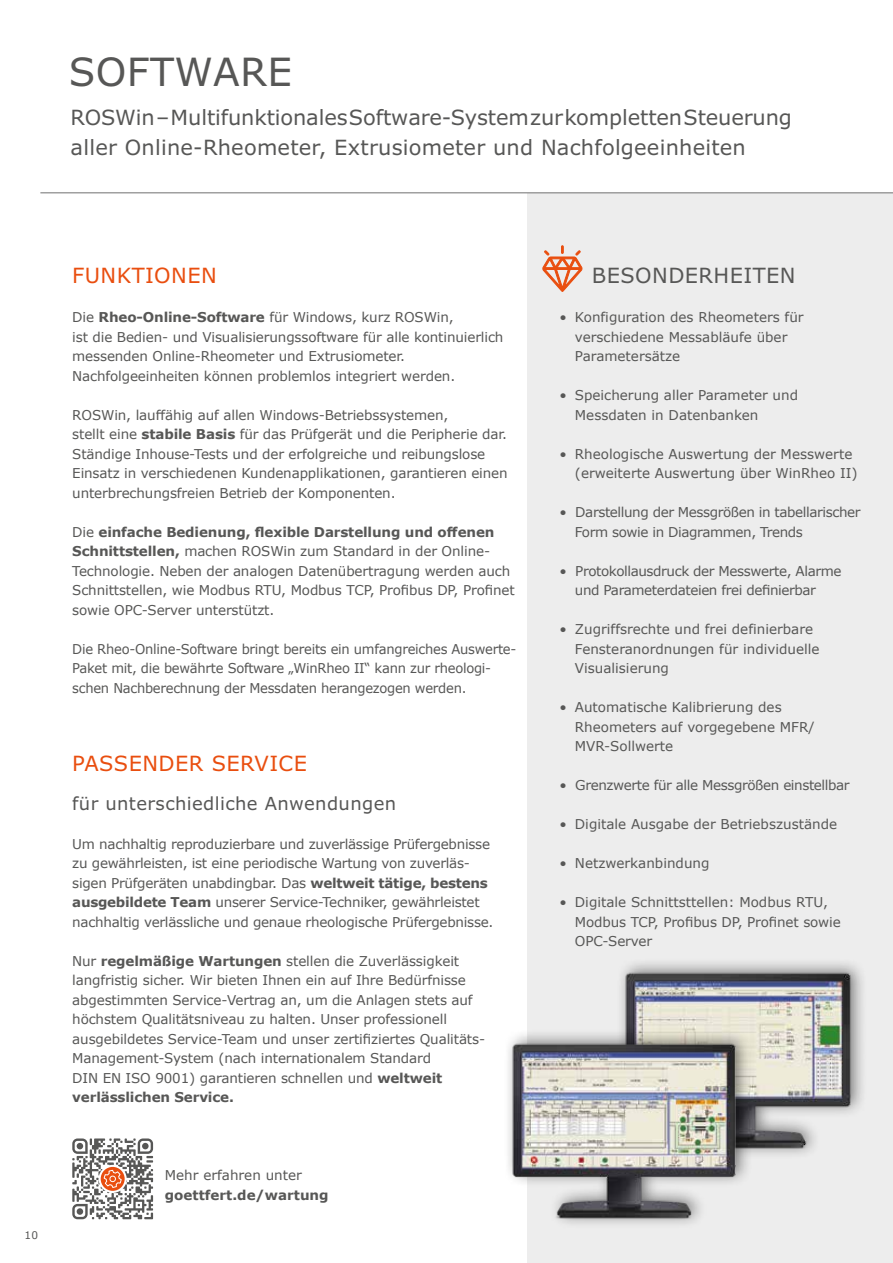
<style>
.page{position:relative;width:893px;height:1263px;background:#fff}
.page>*{position:absolute;margin:0;border:0;box-sizing:border-box;transform-origin:0 0}
.t1{font:39px "Verdana Pro";letter-spacing:.01em;color:#575756}
.t2{font:21px/30px "Verdana Pro";letter-spacing:.01em;color:#575756}
.t3{font:21px "Verdana Pro";letter-spacing:.02em;color:#e94e0f}
.t4{font:18px "Verdana Pro";letter-spacing:.02em;color:#575756}
.t5{font:13.5px/19.5px "Verdana";letter-spacing:-.01em;color:#575756}
.t6{font:13.5px/19.5px "Verdana";letter-spacing:-.03em;color:#575756}
.t7{font:700 13.5px "Verdana";color:#575756}
.t8{font:10.5px "Verdana";color:#575756}
.s1{font-weight:700}
</style>
<div class="page">
<div style="left:528px;top:193px;width:365px;height:1070px;background:#ededed"></div>
<svg style="left:72px;top:1138px;width:81px;height:81px"></svg>
<svg style="left:542px;top:245px;width:41px;height:47px"></svg>
<div style="left:616px;top:958px;width:252px;height:202px;background:#000;opacity:.5"></div>
<img style="left:620px;top:966px;width:236px;height:190px">
<div style="left:503px;top:1029px;width:250px;height:201px;background:#000;opacity:.5"></div>
<img style="left:507px;top:1037px;width:234px;height:189px">
<hr style="left:40px;top:192px;width:853px;height:1px;background:#706f6f">
<h1 class="t1" style="left:69px;top:47px;width:225px">SOFTWARE</h1>
<h2 class="t2" style="left:71px;top:103px;width:723px">ROSWin – Multifunktionales Software-System zur kompletten Steuerung aller Online-Rheometer, Extrusiometer und Nachfolgeeinheiten</h2>
<p class="t8" style="left:25px;top:1228px;width:15px">10</p>
<h2 class="t3" style="left:72px;top:262px;width:146px">FUNKTIONEN</h2>
<p class="t5" style="left:72px;top:307px;width:433px">Die <span class="s1">Rheo-Online-Software</span> für Windows, kurz ROSWin,<br>ist die Bedien- und Visualisierungssoftware für alle kontinuierlich messenden Online-Rheometer und Extrusiometer.<br>Nachfolgeeinheiten können problemlos integriert werden.</p>
<p class="t5" style="left:72px;top:405px;width:437px">ROSWin, lauffähig auf allen Windows-Betriebssystemen,<br>stellt eine <span class="s1">stabile Basis</span> für das Prüfgerät und die Peripherie dar.<br>Ständige Inhouse-Tests und der erfolgreiche und reibungslose Einsatz in verschiedenen Kundenapplikationen, garantieren einen unterbrechungsfreien Betrieb der Komponenten.</p>
<p class="t5" style="left:72px;top:522px;width:444px">Die <span class="s1">einfache Bedienung, flexible Darstellung und offenen Schnittstellen,</span> machen ROSWin zum Standard in der Online-Technologie. Neben der analogen Datenübertragung werden auch Schnittstellen, wie Modbus RTU, Modbus TCP, Profibus DP, Profinet sowie OPC-Server unterstützt.</p>
<p class="t5" style="left:72px;top:639px;width:446px">Die Rheo-Online-Software bringt bereits ein umfangreiches Auswerte-<br>Paket mit, die bewährte Software „WinRheo II“ kann zur rheologi&shy;schen Nachberechnung der Messdaten herangezogen werden.</p>
<h2 class="t3" style="left:72px;top:750px;width:236px">PASSENDER SERVICE</h2>
<h3 class="t4" style="left:72px;top:792px;width:325px">für unterschiedliche Anwendungen</h3>
<p class="t5" style="left:72px;top:834px;width:423px">Um nachhaltig reproduzierbare und zuverlässige Prüfergebnisse zu gewährleisten, ist eine periodische Wartung von zuverläs&shy;sigen Prüfgeräten unabdingbar. Das <span class="s1">weltweit tätige, bestens ausgebildete Team</span> unserer Service-Techniker, gewährleistet nachhaltig verlässliche und genaue rheologische Prüfergebnisse.</p>
<p class="t5" style="left:72px;top:951px;width:414px">Nur <span class="s1">regelmäßige Wartungen</span> stellen die Zuverlässigkeit langfristig sicher. Wir bieten Ihnen ein auf Ihre Bedürfnisse abgestimmten Service-Vertrag an, um die Anlagen stets auf höchstem Qualitätsniveau zu halten. Unser professionell ausgebildetes Service-Team und unser zertifiziertes Qualitäts-Management-System (nach internationalem Standard<br>DIN EN ISO 9001) garantieren schnellen und <span class="s1">weltweit verlässlichen Service.</span></p>
<p class="t5" style="left:165px;top:1165px;width:139px">Mehr erfahren unter</p>
<p class="t7" style="left:165px;top:1185px;width:165px">goettfert.de/wartung</p>
<h2 class="t2" style="left:592px;top:261px;width:205px">BESONDERHEITEN</h2>
<p class="t5" style="left:575px;top:307px;width:230px;text-indent:-15px">• Konfiguration des Rheometers für verschiedene Messabläufe über<br>Parametersätze</p>
<p class="t5" style="left:575px;top:385px;width:225px;text-indent:-15px">• Speicherung aller Parameter und<br>Messdaten in Datenbanken</p>
<p class="t5" style="left:575px;top:444px;width:284px;text-indent:-15px">• Rheologische Auswertung der Messwerte (erweiterte Auswertung über WinRheo II)</p>
<p class="t6" style="left:575px;top:502px;width:287px;text-indent:-15px">• Darstellung der Messgrößen in tabellarischer<br>Form sowie in Diagrammen, Trends</p>
<p class="t6" style="left:575px;top:561px;width:268px;text-indent:-15px">• Protokollausdruck der Messwerte, Alarme und Parameterdateien frei definierbar</p>
<p class="t5" style="left:575px;top:619px;width:246px;text-indent:-15px">• Zugriffsrechte und frei definierbare<br>Fensteranordnungen für individuelle<br>Visualisierung</p>
<p class="t5" style="left:575px;top:697px;width:241px;text-indent:-15px">• Automatische Kalibrierung des<br>Rheometers auf vorgegebene MFR/<br>MVR-Sollwerte</p>
<p class="t6" style="left:560px;top:775px;width:292px">• Grenzwerte für alle Messgrößen einstellbar</p>
<p class="t5" style="left:560px;top:814px;width:279px">• Digitale Ausgabe der Betriebszustände</p>
<p class="t5" style="left:560px;top:853px;width:151px">• Netzwerkanbindung</p>
<p class="t5" style="left:575px;top:892px;width:267px;text-indent:-15px">• Digitale Schnittsttellen: Modbus RTU,<br>Modbus TCP, Profibus DP, Profinet sowie<br>OPC-Server</p>
</div>
